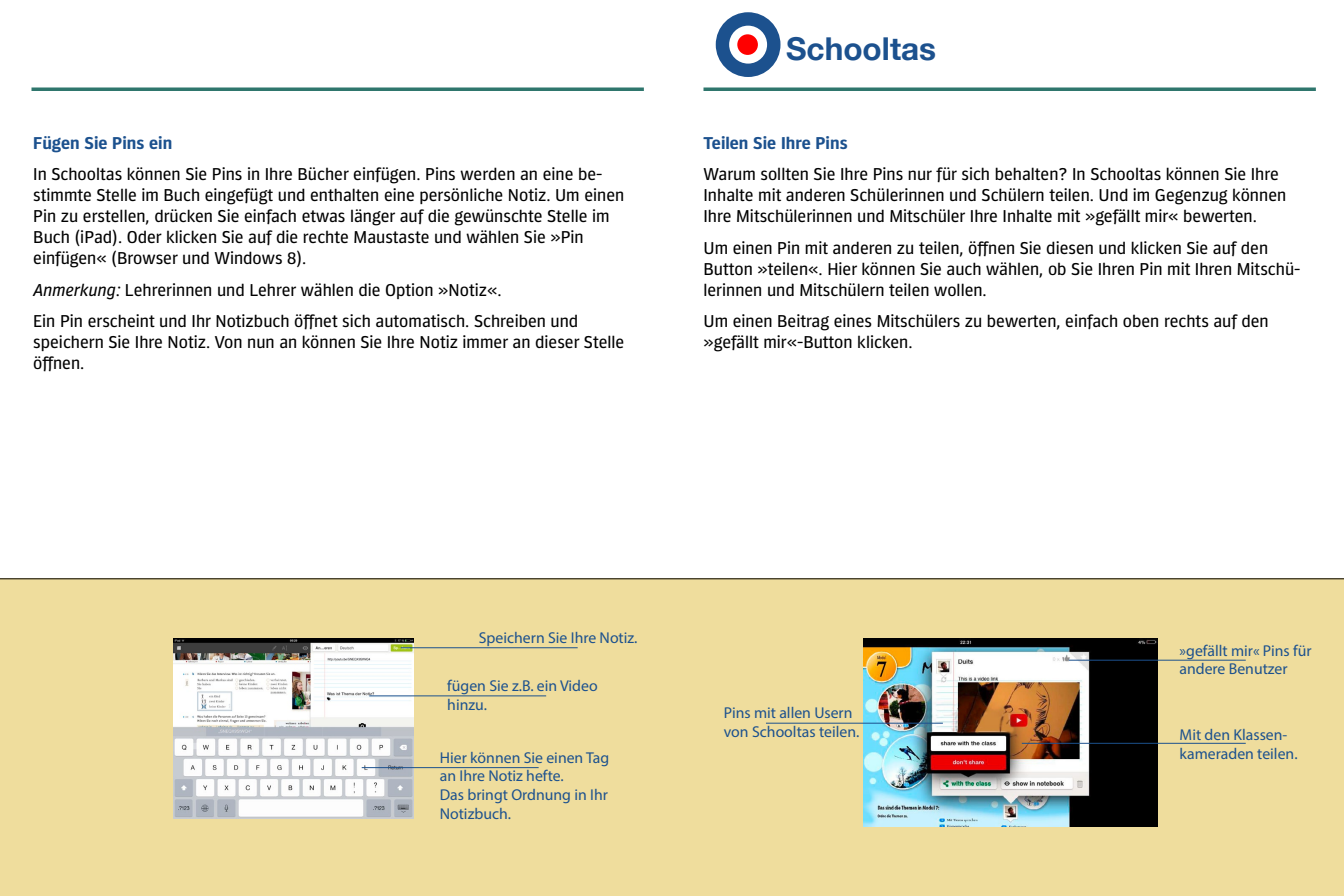
<style>
.page{position:relative;width:1344px;height:896px;background:#fff}
.page>*{position:absolute;margin:0;border:0;box-sizing:border-box;transform-origin:0 0}
.t1{font:700 31.5px "Helvetica Neue";color:#1c518e}
.text{font:17.5px/21px "Forward Sans";color:#000}
.Ue2{font:700 17.5px "Forward Sans";color:#1c518e}
.BU{font:15.75px/18.9px "Myriad Pro";color:#1c518e}
.s1{font-style:italic}
</style>
<div class="page">
<hr style="left:32px;top:88px;width:612px;height:3px;background:#2f766d">
<hr style="left:704px;top:88px;width:612px;height:3px;background:#2f766d">
<div style="left:716px;top:12px;width:64px;height:65px;background:#1c518e;border-radius:50%"></div>
<div style="left:729px;top:26px;width:38px;height:38px;background:#fff;border-radius:50%"></div>
<div style="left:737px;top:34px;width:21px;height:21px;background:#f00;border-radius:50%"></div>
<div style="left:0;top:578px;width:1344px;height:318px;background:#efdd9d"></div>
<img style="left:173px;top:639px;width:241px;height:180px">
<img style="left:864px;top:639px;width:293px;height:188px">
<hr style="left:766px;top:723px;width:177px;height:1px;background:#1c518e">
<hr style="left:1069px;top:660px;width:177px;height:1px;background:#1c518e">
<hr style="left:1022px;top:743px;width:224px;height:1px;background:#1c518e">
<hr style="left:401px;top:647px;width:177px;height:1px;background:#1c518e">
<hr style="left:369px;top:695px;width:177px;height:1px;background:#1c518e">
<hr style="left:362px;top:767px;width:177px;height:1px;background:#1c518e">
<p class="Ue2" style="left:33px;top:133px;width:141px">Fügen Sie Pins ein</p>
<p class="text" style="left:33px;top:163px;width:593px">In Schooltas können Sie Pins in Ihre Bücher einfügen. Pins werden an eine be&shy;stimmte Stelle im Buch eingefügt und enthalten eine persönliche Notiz. Um einen Pin zu erstellen, drücken Sie einfach etwas länger auf die gewünschte Stelle im Buch (iPad). Oder klicken Sie auf die rechte Maustaste und wählen Sie »Pin einfügen« (Browser und Windows 8).</p>
<p class="text" style="left:33px;top:278px;width:470px"><span class="s1">Anmerkung:</span> Lehrerinnen und Lehrer wählen die Option »Notiz«.</p>
<p class="text" style="left:33px;top:310px;width:593px">Ein Pin erscheint und Ihr Notizbuch öffnet sich automatisch. Schreiben und speichern Sie Ihre Notiz. Von nun an können Sie Ihre Notiz immer an dieser Stelle öffnen.</p>
<h1 class="t1" style="left:786px;top:24px;width:151px">Schooltas</h1>
<p class="Ue2" style="left:704px;top:133px;width:146px">Teilen Sie Ihre Pins</p>
<p class="text" style="left:704px;top:163px;width:584px">Warum sollten Sie Ihre Pins nur für sich behalten? In Schooltas können Sie Ihre<br>Inhalte mit anderen Schülerinnen und Schülern teilen. Und im Gegenzug können<br>Ihre Mitschülerinnen und Mitschüler Ihre Inhalte mit »gefällt mir« bewerten.</p>
<p class="text" style="left:704px;top:236px;width:598px">Um einen Pin mit anderen zu teilen, öffnen Sie diesen und klicken Sie auf den<br>Button »teilen«. Hier können Sie auch wählen, ob Sie Ihren Pin mit Ihren Mitschü&shy;lerinnen und Mitschülern teilen wollen.</p>
<p class="text" style="left:704px;top:310px;width:567px">Um einen Beitrag eines Mitschülers zu bewerten, einfach oben rechts auf den »gefällt mir«-Button klicken.</p>
<p class="BU" style="left:479px;top:628px;width:160px">Speichern Sie Ihre Notiz.</p>
<p class="BU" style="left:447px;top:676px;width:152px">fügen Sie z.B. ein Video hinzu.</p>
<p class="BU" style="left:440px;top:748px;width:171px">Hier können Sie einen Tag an Ihre Notiz hefte.<br>Das bringt Ordnung in Ihr<br>Notizbuch.</p>
<p class="BU" style="left:724px;top:703px;width:137px">Pins mit allen Usern von Schooltas teilen.</p>
<p class="BU" style="left:1180px;top:641px;width:134px">»gefällt mir« Pins für andere Benutzer</p>
<p class="BU" style="left:1180px;top:725px;width:120px">Mit den Klassen&shy;kameraden teilen.</p>
</div>
